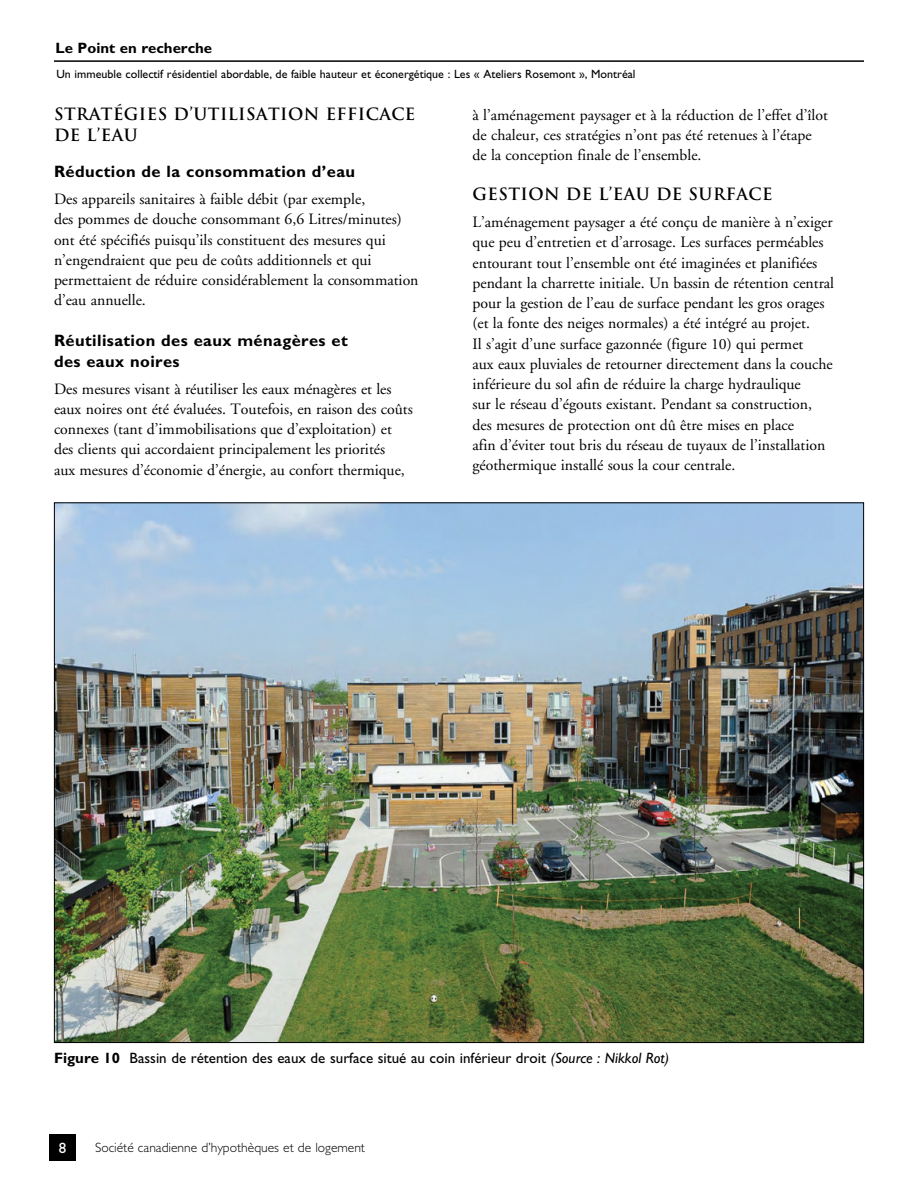
<style>
.page{position:relative;width:918px;height:1188px;background:#fff}
.page>*{position:absolute;margin:0;border:0;box-sizing:border-box;transform-origin:0 0}
.RH_Subhead_2{font:700 16.5px/21px "Gill Sans Std";letter-spacing:.025em;color:#000}
.RH_Subhead_1{font:700 16.5px/21px "Trajan Pro";letter-spacing:.025em;color:#000}
.RH_Body_1{font:15.75px/20.2px "Adobe Garamond";color:#000}
.t1{font:15px "Gill Sans Std";color:#000}
.t2{font:700 15px "Gill Sans Std";color:#000}
.t3{font:15px "Gill Sans Std";color:#fff}
.t4{font:300 13.5px "Gill Sans Std";color:#000}
.t5{font:12px "Gill Sans Std";color:#000}
.s1{font-weight:700}
.s2{font-style:italic}
</style>
<div class="page">
<div style="left:49px;top:1134px;width:27px;height:27px;background:#000"></div>
<hr style="left:54px;top:60px;width:810px;height:2px;background:#000">
<img style="left:56px;top:504px;width:806px;height:537px">
<p class="t2" style="left:56px;top:39px;width:158px">Le Point en recherche</p>
<p class="t5" style="left:56px;top:67px;width:581px">Un immeuble collectif résidentiel abordable, de faible hauteur et éconergétique : Les « Ateliers Rosemont », Montréal</p>
<h2 class="RH_Subhead_1" style="left:54px;top:104px;width:363px">STRATÉGIES D’UTILISATION EFFICACE<br>DE L’EAU</h2>
<h3 class="RH_Subhead_2" style="left:54px;top:161px;width:303px">Réduction de la consommation d’eau</h3>
<p class="RH_Body_1" style="left:54px;top:190px;width:366px">Des appareils sanitaires à faible débit (par exemple,<br>des pommes de douche consommant 6,6 Litres/minutes) ont été spécifiés puisqu’ils constituent des mesures qui n’engendraient que peu de coûts additionnels et qui permettaient de réduire considérablement la consommation d’eau annuelle.</p>
<h3 class="RH_Subhead_2" style="left:54px;top:330px;width:295px">Réutilisation des eaux ménagères et des eaux noires</h3>
<p class="RH_Body_1" style="left:54px;top:379px;width:360px">Des mesures visant à réutiliser les eaux ménagères et les eaux noires ont été évaluées. Toutefois, en raison des coûts connexes (tant d’immobilisations que d’exploitation) et des clients qui accordaient principalement les priorités<br>aux mesures d’économie d’énergie, au confort thermique,</p>
<p class="RH_Body_1" style="left:472px;top:105px;width:357px">à l’aménagement paysager et à la réduction de l’effet d’îlot de chaleur, ces stratégies n’ont pas été retenues à l’étape de la conception finale de l’ensemble.</p>
<h2 class="RH_Subhead_1" style="left:472px;top:184px;width:302px">GESTION DE L’EAU DE SURFACE</h2>
<p class="RH_Body_1" style="left:472px;top:212px;width:363px">L’aménagement paysager a été conçu de manière à n’exiger que peu d’entretien et d’arrosage. Les surfaces perméables entourant tout l’ensemble ont été imaginées et planifiées pendant la charrette initiale. Un bassin de rétention central pour la gestion de l’eau de surface pendant les gros orages (et la fonte des neiges normales) a été intégré au projet.<br>Il s’agit d’une surface gazonnée (figure 10) qui permet<br>aux eaux pluviales de retourner directement dans la couche inférieure du sol afin de réduire la charge hydraulique<br>sur le réseau d’égouts existant. Pendant sa construction, des mesures de protection ont dû être mises en place<br>afin d’éviter tout bris du réseau de tuyaux de l’installation géothermique installé sous la cour centrale.</p>
<p class="t1" style="left:54px;top:1049px;width:617px"><span class="s1">Figure 10</span> Bassin de rétention des eaux de surface situé au coin inférieur droit <span class="s2">(Source : Nikkol Rot)</span></p>
<p class="t3" style="left:59px;top:1139px;width:9px">8</p>
<p class="t4" style="left:95px;top:1140px;width:272px">Société canadienne d’hypothèques et de logement</p>
</div>
